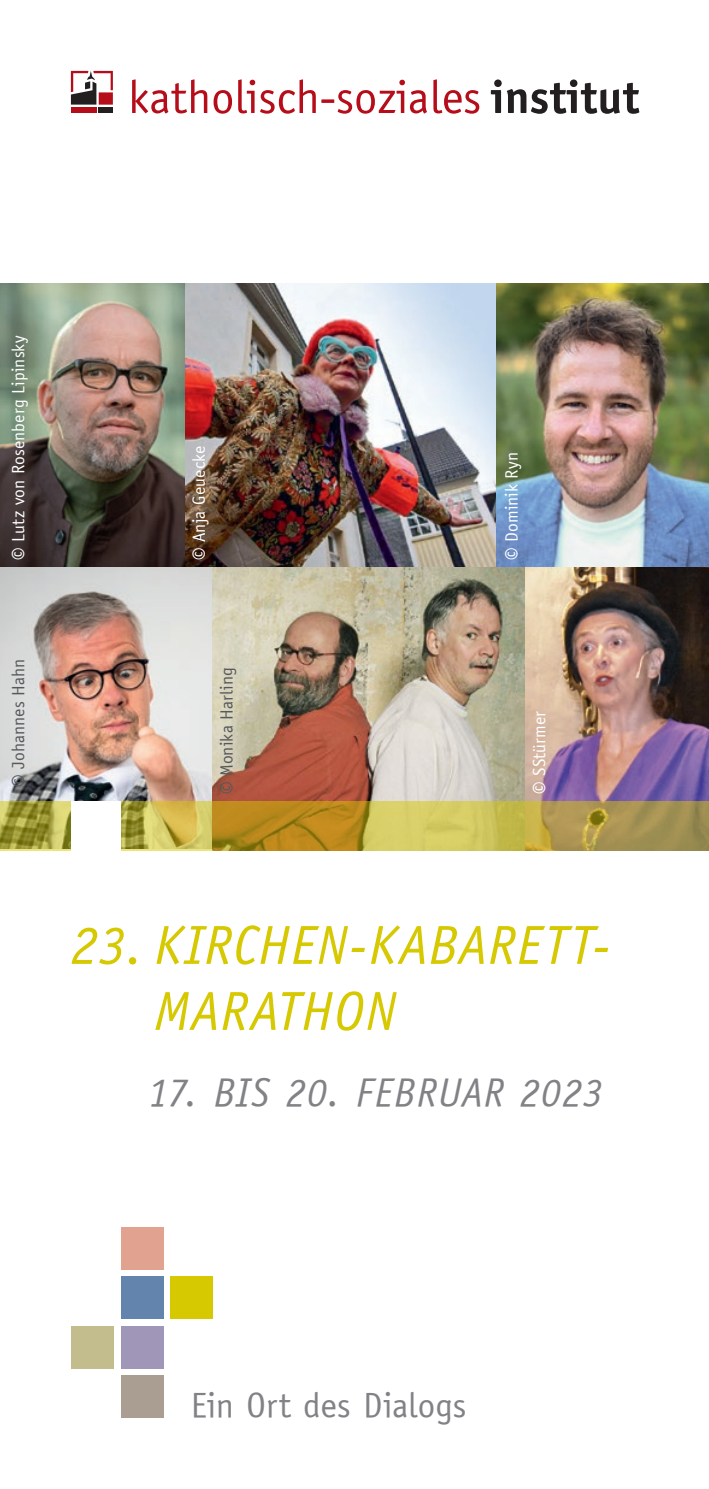
<style>
.page{position:relative;width:709px;height:1489px;background:#fff}
.page>*{position:absolute;margin:0;border:0;box-sizing:border-box;transform-origin:0 0}
.t1{font:italic 55px/66px "Officina Sans ITCTT Book";letter-spacing:.025em;color:#d6c801}
.t2{font:italic 40px "Officina Sans ITCTT Book";letter-spacing:.03em;color:#808285}
.t3{font:35px "Officina Sans ITCTT Book";color:#808285}
.t4{font:17.5px "Officina Sans ITCTT Book";letter-spacing:.01em;color:#fff}
.t5{font:17.5px "Officina Sans ITCTT Book";letter-spacing:.005em;color:#57585a}
</style>
<div class="page">
<img style="left:0;top:283px;width:709px;height:284px">
<img style="left:213px;top:567px;width:496px;height:234px">
<img style="left:0;top:567px;width:213px;height:234px">
<svg style="left:132px;top:79px;width:75px;height:34px"></svg>
<svg style="left:213px;top:90px;width:19px;height:24px"></svg>
<svg style="left:238px;top:79px;width:78px;height:35px"></svg>
<svg style="left:321px;top:99px;width:13px;height:4px"></svg>
<svg style="left:338px;top:80px;width:89px;height:34px"></svg>
<svg style="left:433px;top:79px;width:46px;height:35px"></svg>
<svg style="left:491px;top:79px;width:10px;height:34px"></svg>
<svg style="left:507px;top:79px;width:132px;height:35px"></svg>
<div style="left:99px;top:107px;width:14px;height:6px;background:#231f20"></div>
<div style="left:71px;top:107px;width:25px;height:6px;background:#b50e1a"></div>
<svg style="left:71px;top:71px;width:42px;height:34px"></svg>
<div style="left:171px;top:1276px;width:42px;height:42px;background:#d6c801"></div>
<div style="left:71px;top:1325px;width:43px;height:43px;background:#c3bc8d"></div>
<div style="left:121px;top:1226px;width:42px;height:43px;background:#e1a390"></div>
<div style="left:121px;top:1375px;width:42px;height:42px;background:#aa9d92"></div>
<div style="left:121px;top:1276px;width:42px;height:42px;background:#6385ad"></div>
<div style="left:121px;top:1325px;width:42px;height:43px;background:#a096b7"></div>
<svg style="left:0;top:801px;width:709px;height:49px;background:#b9a446"></svg>
<div style="left:71px;top:801px;width:49px;height:52px;background:#fff"></div>
<p class="t4" style="left:8px;top:560px;width:226px;rotate:-90deg">© Lutz von Rosenberg Lipinsky</p>
<p class="t5" style="left:8px;top:787px;width:130px;rotate:-90deg">© Johannes Hahn</p>
<p class="t4" style="left:189px;top:560px;width:116px;rotate:-90deg">© Anja Geuecke</p>
<p class="t5" style="left:216px;top:794px;width:128px;rotate:-90deg">© Monika Harling</p>
<p class="t4" style="left:501px;top:560px;width:110px;rotate:-90deg">© Dominik Ryn</p>
<p class="t4" style="left:529px;top:794px;width:85px;rotate:-90deg">© SStürmer</p>
<h1 class="t1" style="left:154px;top:911px;width:457px;text-indent:-83px">23. KIRCHEN-KABARETT-<br>MARATHON</h1>
<h2 class="t2" style="left:149px;top:1069px;width:456px">17. BIS 20. FEBRUAR 2023</h2>
<h3 class="t3" style="left:191px;top:1384px;width:277px">Ein Ort des Dialogs</h3>
</div>
